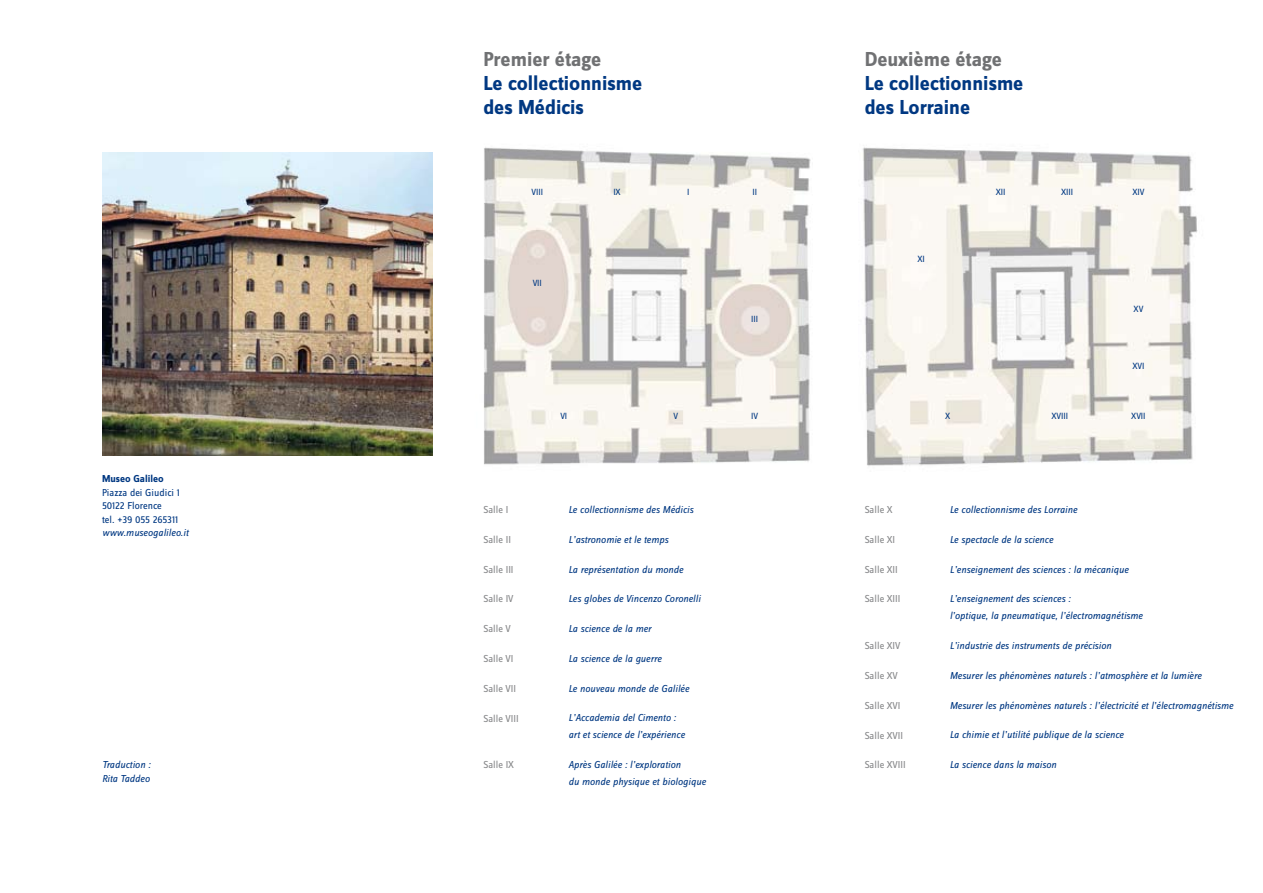
<style>
.page{position:relative;width:1263px;height:893px;background:#fff}
.page>*{position:absolute;margin:0;border:0;box-sizing:border-box;transform-origin:0 0}
.t1{font:700 21px/24px "Zine Sans Dis";color:#003882}
.t2{font:700 21px "Zine Sans Dis";color:#707173}
.t3{font:italic 10.5px/17px "Zine Sans Dis";color:#003882}
.t4{font:10.5px "Zine Sans Dis";color:#87888a}
.t5{font:10.5px/13.5px "Zine Sans Dis";color:#003882}
.t6{font:700 10.5px "Zine Sans Dis";color:#003882}
.t7{font:9.3px "Zine Sans Dis";letter-spacing:-.01em;color:#003882}
</style>
<div class="page">
<img style="left:484px;top:147px;width:327px;height:318px">
<img style="left:862px;top:147px;width:336px;height:319px">
<img style="left:102px;top:152px;width:330px;height:303px">
<p class="t6" style="left:102px;top:474px;width:63px">Museo Galileo</p>
<p class="t5" style="left:102px;top:486px;width:79px">Piazza dei Giudici 1<br>50122 Florence<br>tel. +39 055 265311</p>
<p class="t3" style="left:102px;top:525px;width:88px">www.museogalileo.it</p>
<p class="t3" style="left:102px;top:758px;width:50px;line-height:13.5px">Traduction :<br>Rita Taddeo</p>
<h1 class="t2" style="left:483px;top:48px;width:119px">Premier étage</h1>
<h1 class="t1" style="left:483px;top:72px;width:160px">Le collectionnisme des Médicis</h1>
<h1 class="t2" style="left:865px;top:48px;width:139px">Deuxième étage</h1>
<h1 class="t1" style="left:865px;top:72px;width:160px">Le collectionnisme des Lorraine</h1>
<p class="t7" style="left:687px;top:188px;width:4px">I</p>
<p class="t7" style="left:752px;top:188px;width:6px">II</p>
<p class="t7" style="left:531px;top:188px;width:13px">VIII</p>
<p class="t7" style="left:613px;top:188px;width:9px">IX</p>
<p class="t7" style="left:1061px;top:188px;width:14px">XIII</p>
<p class="t7" style="left:1132px;top:188px;width:13px">XIV</p>
<p class="t7" style="left:996px;top:188px;width:11px">XII</p>
<p class="t7" style="left:533px;top:279px;width:11px">VII</p>
<p class="t7" style="left:751px;top:314px;width:8px">III</p>
<p class="t7" style="left:560px;top:411px;width:8px">VI</p>
<p class="t7" style="left:674px;top:411px;width:6px">V</p>
<p class="t7" style="left:751px;top:411px;width:8px">IV</p>
<p class="t4" style="left:483px;top:505px;width:27px">Salle I</p>
<p class="t3" style="left:568px;top:502px;width:127px">Le collectionnisme des Médicis</p>
<p class="t4" style="left:483px;top:534px;width:29px">Salle II</p>
<p class="t3" style="left:568px;top:531px;width:101px">L’astronomie et le temps</p>
<p class="t4" style="left:483px;top:564px;width:32px">Salle III</p>
<p class="t3" style="left:568px;top:561px;width:116px">La représentation du monde</p>
<p class="t4" style="left:483px;top:594px;width:32px">Salle IV</p>
<p class="t3" style="left:568px;top:591px;width:134px">Les globes de Vincenzo Coronelli</p>
<p class="t4" style="left:483px;top:624px;width:29px">Salle V</p>
<p class="t3" style="left:568px;top:621px;width:84px">La science de la mer</p>
<p class="t4" style="left:483px;top:653px;width:32px">Salle VI</p>
<p class="t3" style="left:568px;top:650px;width:95px">La science de la guerre</p>
<p class="t4" style="left:483px;top:683px;width:34px">Salle VII</p>
<p class="t3" style="left:568px;top:680px;width:122px">Le nouveau monde de Galilée</p>
<p class="t4" style="left:483px;top:713px;width:37px">Salle VIII</p>
<p class="t3" style="left:568px;top:710px;width:118px">L’Accademia del Cimento : art et science de l’expérience</p>
<p class="t4" style="left:483px;top:760px;width:32px">Salle IX</p>
<p class="t3" style="left:568px;top:757px;width:139px">Après Galilée : l’exploration<br>du monde physique et biologique</p>
<p class="t7" style="left:917px;top:255px;width:9px">XI</p>
<p class="t7" style="left:1134px;top:304px;width:11px">XV</p>
<p class="t7" style="left:1132px;top:361px;width:13px">XVI</p>
<p class="t7" style="left:945px;top:411px;width:7px">X</p>
<p class="t7" style="left:1051px;top:411px;width:18px">XVIII</p>
<p class="t7" style="left:1131px;top:411px;width:16px">XVII</p>
<p class="t4" style="left:865px;top:505px;width:30px">Salle X</p>
<p class="t3" style="left:950px;top:502px;width:129px">Le collectionnisme des Lorraine</p>
<p class="t4" style="left:865px;top:534px;width:32px">Salle XI</p>
<p class="t3" style="left:950px;top:531px;width:105px">Le spectacle de la science</p>
<p class="t4" style="left:865px;top:564px;width:35px">Salle XII</p>
<p class="t3" style="left:950px;top:561px;width:180px">L’enseignement des sciences : la mécanique</p>
<p class="t4" style="left:865px;top:594px;width:37px">Salle XIII</p>
<p class="t3" style="left:950px;top:591px;width:195px">L’enseignement des sciences :<br>l’optique, la pneumatique, l’électromagnétisme</p>
<p class="t4" style="left:865px;top:641px;width:37px">Salle XIV</p>
<p class="t3" style="left:950px;top:638px;width:163px">L’industrie des instruments de précision</p>
<p class="t4" style="left:865px;top:671px;width:35px">Salle XV</p>
<p class="t3" style="left:950px;top:667px;width:253px">Mesurer les phénomènes naturels : l’atmosphère et la lumière</p>
<p class="t4" style="left:865px;top:700px;width:37px">Salle XVI</p>
<p class="t3" style="left:950px;top:697px;width:285px">Mesurer les phénomènes naturels : l’électricité et l’électromagnétisme</p>
<p class="t4" style="left:865px;top:730px;width:40px">Salle XVII</p>
<p class="t3" style="left:950px;top:727px;width:176px">La chimie et l’utilité publique de la science</p>
<p class="t4" style="left:865px;top:760px;width:43px">Salle XVIII</p>
<p class="t3" style="left:950px;top:757px;width:108px">La science dans la maison</p>
</div>
